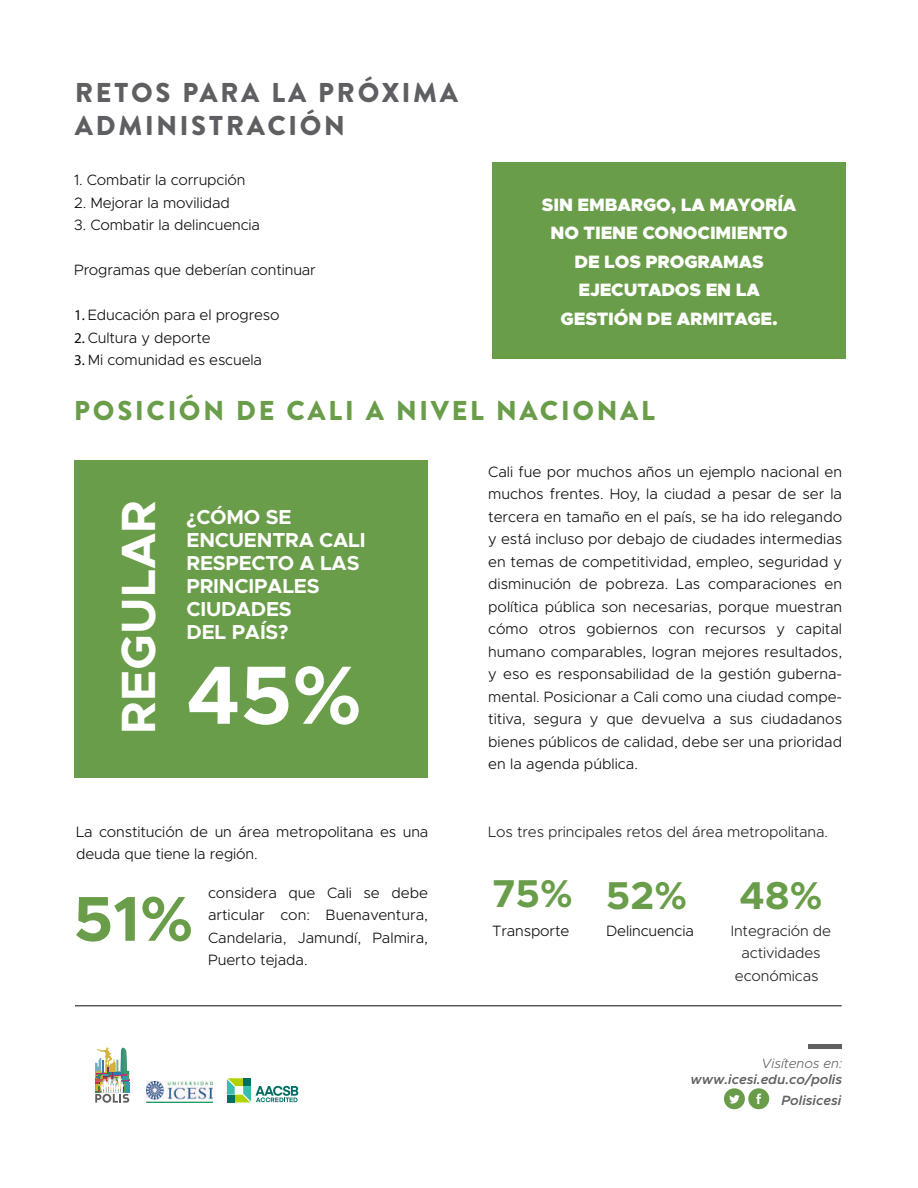
<style>
.page{position:relative;width:918px;height:1188px;background:#fff}
.page>*{position:absolute;margin:0;border:0;box-sizing:border-box;transform-origin:0 0}
.t1{font:700 82.95px "Metropolis";color:#fff}
.t2{font:700 63.6px "Metropolis";color:#6a9d49}
.t3{font:700 48.3px "Metropolis";letter-spacing:.005em;color:#fff}
.t4{font:700 39px "Metropolis";color:#6a9d49}
.t5{font:900 27.3px/32.7px "Brandon Text";letter-spacing:.1em;color:#5e5f62}
.t6{font:900 27.3px "Brandon Text";letter-spacing:.1em;color:#6a9d49}
.t7{font:700 20.25px/23px "Metropolis";letter-spacing:-.01em;color:#fff}
.t8{font:900 18px/28.5px "Metropolis";letter-spacing:-.01em;color:#fff;text-align:center}
.t9{font:300 15px/22.5px "Metropolis";letter-spacing:-.01em;color:#0c090d;text-align:justify}
.t10{font:300 15px/22.5px "Metropolis";letter-spacing:-.01em;color:#231f20;text-align:center}
.t11{font:italic 600 13.5px/21px "Metropolis";color:#5f6062;text-align:right}
.t12{font:italic 300 13.5px "Metropolis";color:#5f6062}
.s1{font-family:"Myriad Pro";font-weight:400}
</style>
<div class="page">
<hr style="left:75px;top:1006px;width:767px;height:1px;background:#0d090e">
<svg style="left:95px;top:1047px;width:34px;height:56px"></svg>
<img style="left:146px;top:1082px;width:66px;height:21px">
<div style="left:808px;top:1044px;width:34px;height:5px;background:#5f6062"></div>
<svg style="left:724px;top:1088px;width:45px;height:21px"></svg>
<div style="left:492px;top:162px;width:354px;height:196px;background:#6a9d49"></div>
<div style="left:74px;top:460px;width:354px;height:318px;background:#6a9d49"></div>
<svg style="left:227px;top:1078px;width:71px;height:24px"></svg>
<h3 class="t5" style="left:75px;top:76px;width:385px">RETOS PARA LA PRÓXIMA<br>ADMINISTRACIÓN</h3>
<p class="t9" style="left:74px;top:169px;width:173px">1. Combatir la corrupción</p>
<p class="t9" style="left:74px;top:191px;width:157px">2. Mejorar la movilidad</p>
<p class="t9" style="left:74px;top:214px;width:187px">3. Combatir la delincuencia</p>
<p class="t9" style="left:74px;top:259px;width:243px">Programas que deberían continuar</p>
<p class="t9" style="left:74px;top:304px;width:207px"><span class="s1">1.</span> Educación para el progreso</p>
<p class="t9" style="left:74px;top:326px;width:138px"><span class="s1">2.</span> Cultura y deporte</p>
<p class="t9" style="left:74px;top:349px;width:189px"><span class="s1">3.</span> Mi comunidad es escuela</p>
<p class="t8" style="left:542px;top:190px;width:256px">SIN EMBARGO, LA MAYORÍA<br>NO TIENE CONOCIMIENTO<br>DE LOS PROGRAMAS<br>EJECUTADOS EN LA<br>GESTIÓN DE ARMITAGE.</p>
<h3 class="t6" style="left:74px;top:391px;width:582px">POSICIÓN DE CALI A NIVEL NACIONAL</h3>
<h3 class="t3" style="left:108px;top:734px;width:236px;rotate:-90deg">REGULAR</h3>
<h3 class="t7" style="left:187px;top:506px;width:181px">¿CÓMO SE<br>ENCUENTRA CALI<br>RESPECTO A LAS<br>PRINCIPALES<br>CIUDADES<br>DEL PAÍS?</h3>
<h1 class="t1" style="left:187px;top:643px;width:177px">45%</h1>
<p class="t9" style="left:76px;top:820px;width:354px">La constitución de un área metropolitana es una deuda que tiene la región.</p>
<p class="t9" style="left:208px;top:881px;width:222px">considera que Cali se debe articular con: Buenaventura, Candelaria, Jamundí, Palmira, Puerto tejada.</p>
<h2 class="t2" style="left:74px;top:879px;width:121px">51%</h2>
<p class="t9" style="left:488px;top:460px;width:356px">Cali fue por muchos años un ejemplo nacional en muchos frentes. Hoy, la ciudad a pesar de ser la tercera en tamaño en el país, se ha ido relegando y está incluso por debajo de ciudades intermedias en temas de competitividad, empleo, seguridad y disminución de pobreza. Las comparaciones en política pública son necesarias, porque muestran cómo otros gobiernos con recursos y capital humano comparables, logran mejores resultados, y eso es responsabilidad de la gestión guberna&shy;mental. Posicionar a Cali como una ciudad compe&shy;titiva, segura y que devuelva a sus ciudadanos bienes públicos de calidad, debe ser una prioridad en la agenda pública.</p>
<p class="t10" style="left:488px;top:820px;width:341px">Los tres principales retos del área metropolitana.</p>
<h3 class="t4" style="left:492px;top:869px;width:82px">75%</h3>
<p class="t9" style="left:492px;top:919px;width:79px">Transporte</p>
<h3 class="t4" style="left:606px;top:870px;width:82px">52%</h3>
<p class="t9" style="left:606px;top:919px;width:89px">Delincuencia</p>
<h3 class="t4" style="left:740px;top:870px;width:84px">48%</h3>
<p class="t10" style="left:731px;top:919px;width:102px">Integración de actividades económicas</p>
<p class="t12" style="left:762px;top:1055px;width:82px">Visítenos en:</p>
<p class="t11" style="left:691px;top:1069px;width:153px">www.icesi.edu.co/polis<br>Polisicesi</p>
</div>
